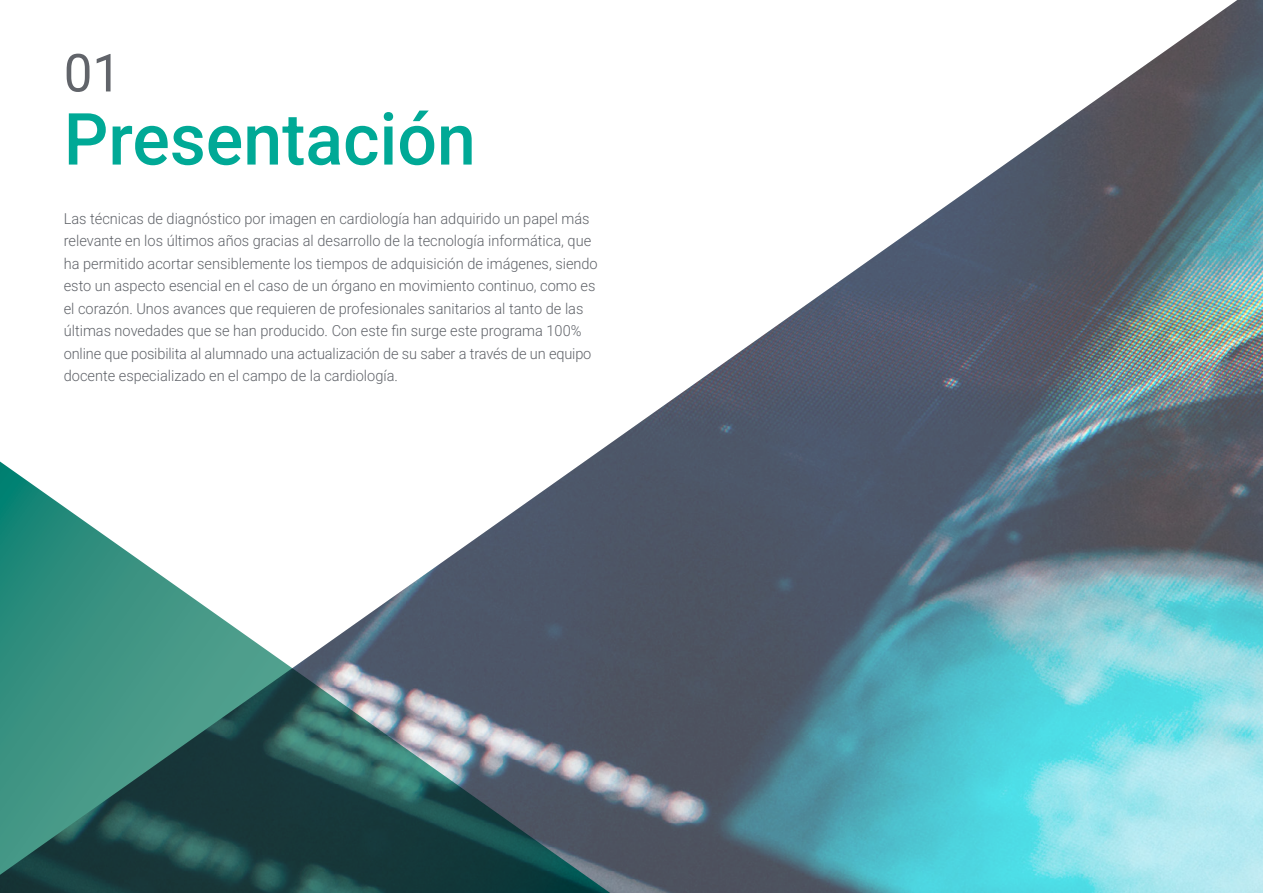
<style>
.page{position:relative;width:1263px;height:893px;background:#fff}
.page>*{position:absolute;margin:0;border:0;box-sizing:border-box;transform-origin:0 0}
.t1{font:500 72px "Roboto";color:#00a996}
.t2{font:52.5px "Roboto";color:#61646a}
.t3{font:300 15px/22.5px "Roboto";color:#61646a}
</style>
<div class="page">
<img style="left:606px;top:0;width:657px;height:893px">
<svg style="left:0;top:446px;width:640px;height:447px"></svg>
<h2 class="t2" style="left:64px;top:36px;width:59px">01</h2>
<h1 class="t1" style="left:64px;top:89px;width:414px">Presentación</h1>
<p class="t3" style="left:64px;top:207px;width:535px">Las técnicas de diagnóstico por imagen en cardiología han adquirido un papel más relevante en los últimos años gracias al desarrollo de la tecnología informática, que ha permitido acortar sensiblemente los tiempos de adquisición de imágenes, siendo esto un aspecto esencial en el caso de un órgano en movimiento continuo, como es el corazón. Unos avances que requieren de profesionales sanitarios al tanto de las últimas novedades que se han producido. Con este fin surge este programa 100% online que posibilita al alumnado una actualización de su saber a través de un equipo docente especializado en el campo de la cardiología.</p>
</div>
